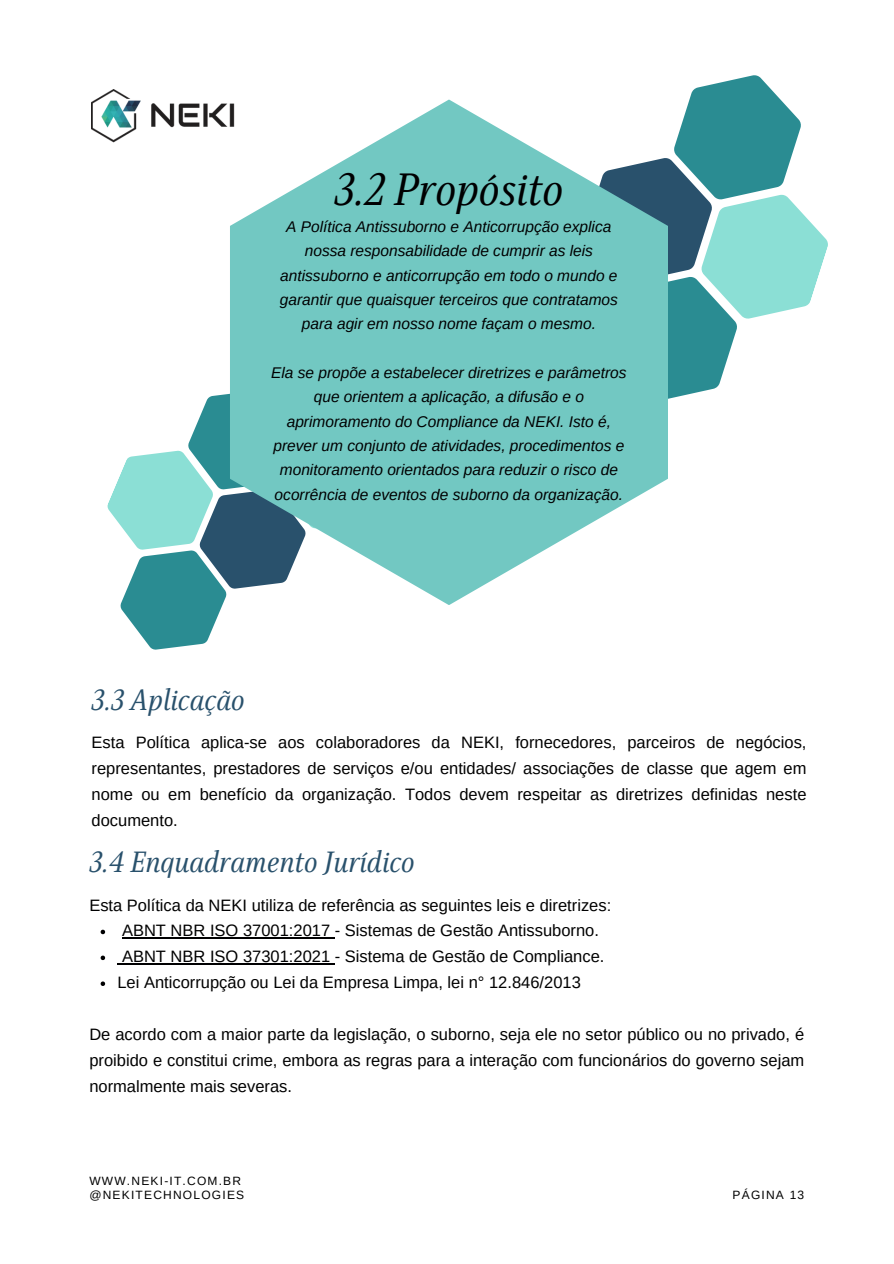
<style>
.page{position:relative;width:894px;height:1264px;background:#fff}
.page>*{position:absolute;margin:0;border:0;box-sizing:border-box;transform-origin:0 0}
.t1{font:italic 46.35px "Singel";color:#000001}
.t2{font:italic 30px "Singel";color:#29516c}
.t3{font:16.5px/25.8px "Arimo";color:#000001;text-align:justify}
.t4{font:italic 15.45px/24.3px "Arimo";color:#000001;text-align:center}
.t5{font:12px/14px "Arimo";letter-spacing:.1em;color:#000001}
</style>
<div class="page">
<img style="left:92px;top:89px;width:138px;height:53px">
<svg style="left:667px;top:75px;width:161px;height:343px"></svg>
<svg style="left:107px;top:393px;width:123px;height:257px"></svg>
<svg style="left:230px;top:99px;width:437px;height:506px;fill:#72c8c2"></svg>
<svg style="left:101px;top:929px;width:4px;height:5px"></svg>
<hr style="left:122px;top:937px;width:213px;height:1px;background:#000001">
<svg style="left:101px;top:955px;width:4px;height:5px"></svg>
<hr style="left:122px;top:963px;width:213px;height:1px;background:#000001">
<svg style="left:101px;top:981px;width:4px;height:5px"></svg>
<h1 class="t1" style="left:334px;top:162px;width:230px">3.2 Propósito</h1>
<p class="t4" style="left:280px;top:214px;width:339px">A Política Antissuborno e Anticorrupção explica nossa responsabilidade de cumprir as leis antissuborno e anticorrupção em todo o mundo e garantir que quaisquer terceiros que contratamos para agir em nosso nome façam o mesmo.</p>
<p class="t4" style="left:271px;top:360px;width:356px">Ela se propõe a estabelecer diretrizes e parâmetros que orientem a aplicação, a difusão e o aprimoramento do Compliance da NEKI. Isto é, prever um conjunto de atividades, procedimentos e monitoramento orientados para reduzir o risco de ocorrência de eventos de suborno da organização.</p>
<h2 class="t2" style="left:92px;top:681px;width:155px">3.3 Aplicação</h2>
<p class="t3" style="left:92px;top:729px;width:716px">Esta Política aplica-se aos colaboradores da NEKI, fornecedores, parceiros de negócios, representantes, prestadores de serviços e/ou entidades/ associações de classe que agem em nome ou em benefício da organização. Todos devem respeitar as diretrizes definidas neste documento.</p>
<h2 class="t2" style="left:89px;top:844px;width:327px">3.4 Enquadramento Jurídico</h2>
<p class="t3" style="left:117px;top:892px;width:495px;text-align:left;text-indent:-28px">Esta Política da NEKI utiliza de referência as seguintes leis e diretrizes:<br>ABNT NBR ISO 37001:2017 - Sistemas de Gestão Antissuborno.<br>ABNT NBR ISO 37301:2021 - Sistema de Gestão de Compliance.<br>Lei Anticorrupção ou Lei da Empresa Limpa, lei n° 12.846/2013</p>
<p class="t3" style="left:89px;top:1021px;width:716px">De acordo com a maior parte da legislação, o suborno, seja ele no setor público ou no privado, é proibido e constitui crime, embora as regras para a interação com funcionários do governo sejam normalmente mais severas.</p>
<p class="t5" style="left:89px;top:1173px;width:156px">WWW.NEKI-IT.COM.BR @NEKITECHNOLOGIES</p>
<p class="t5" style="left:732px;top:1187px;width:73px">PÁGINA 13</p>
</div>
